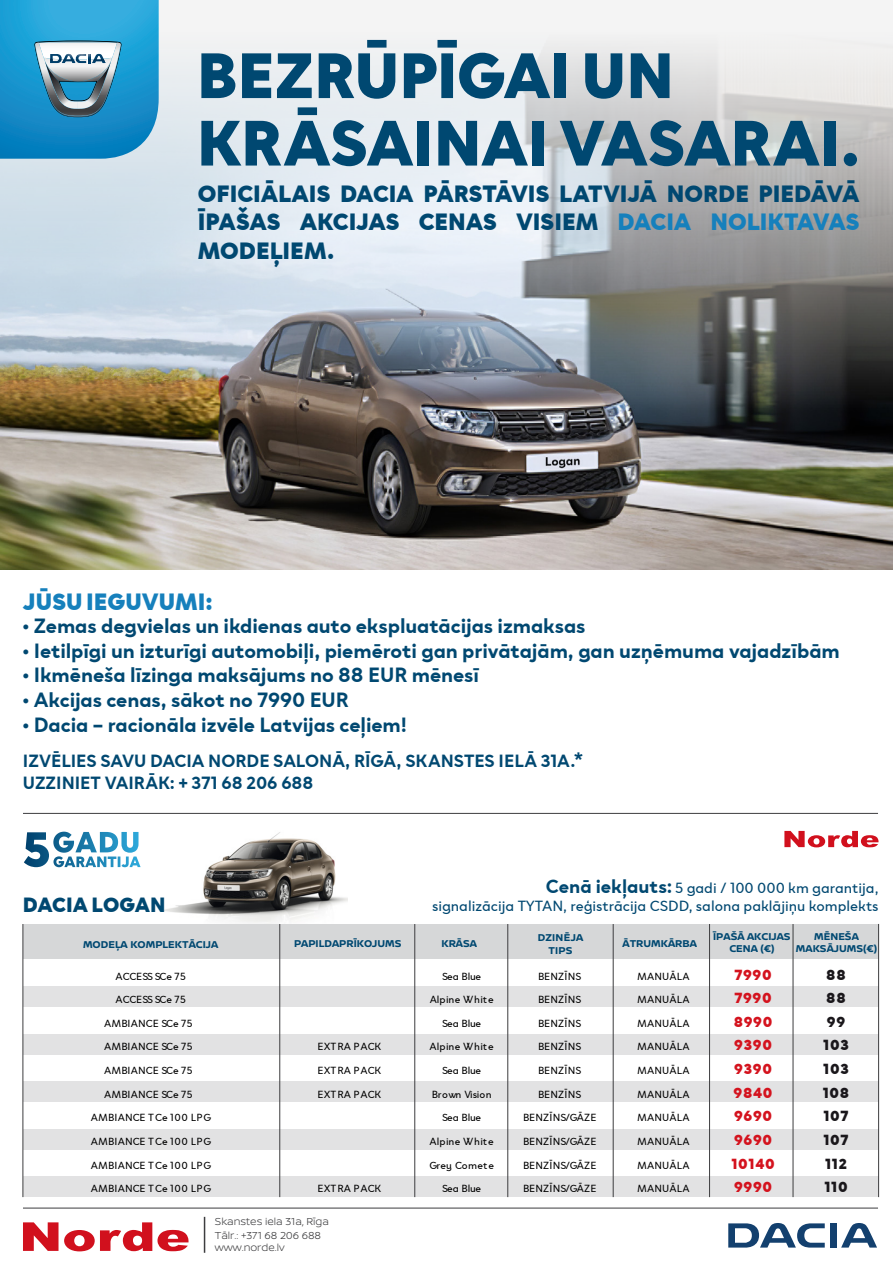
<style>
.page{position:relative;width:893px;height:1263px;background:#fff}
.page>*{position:absolute;margin:0;border:0;box-sizing:border-box;transform-origin:0 0}
.t1{font:900 65.25px/67.5px "Dacia Spirit";letter-spacing:-.01em;color:#004871}
.t2{font:900 24px/28.5px "Dacia Spirit";letter-spacing:-.005em;color:#004871;text-align:justify}
.t3{font:900 24px "Dacia Spirit";color:#1680bc}
.t4{font:700 21px "Dacia Spirit";letter-spacing:-.005em;color:#004871}
.t5{font:900 21px "Dacia Spirit";color:#004871}
.t6{font:700 18px/21px "Dacia Spirit";letter-spacing:-.005em;color:#004871}
.t7{font:15px/18px "Dacia Spirit";color:#004871;text-align:right}
.t8{font:900 15px "Dacia Spirit";letter-spacing:.045em;color:#d4131e}
.t9{font:900 15px "Dacia Spirit";letter-spacing:.045em;color:#1a171b}
.t10{font:300 10.65px/14px "Nissan Brand";color:#3d3d3f}
.t11{font:10.5px "Dacia Spirit";letter-spacing:.005em;color:#000}
.t12{font:700 10.5px/12.6px "Nissan Brand";color:#004871;text-align:center}
.t13{font:10.5px "Dacia Spirit";letter-spacing:.045em;color:#000}
.t14{font:10.5px "Dacia Spirit";letter-spacing:-.03em;color:#000}
.t15{font:700 10.5px/12.6px "Nissan Brand";letter-spacing:.025em;color:#004871;text-align:center}
.s1{color:#1680bc}
.s2{font-weight:700;font-size:19.5px}
</style>
<div class="page">
<img style="left:0;top:443px;width:893px;height:127px">
<img style="left:0;top:0;width:893px;height:443px">
<img style="left:107px;top:812px;width:241px;height:153px">
<div style="left:23px;top:986px;width:856px;height:21px;background:#e2e2e3"></div>
<div style="left:23px;top:1033px;width:856px;height:21px;background:#e2e2e3"></div>
<div style="left:23px;top:1081px;width:856px;height:21px;background:#e2e2e3"></div>
<div style="left:23px;top:1129px;width:856px;height:20px;background:#e2e2e3"></div>
<div style="left:23px;top:1176px;width:856px;height:21px;background:#e2e2e3"></div>
<div style="left:23px;top:924px;width:855px;height:34px;background:#d6d7d8"></div>
<hr style="left:279px;top:924px;width:1px;height:273px;background:#3d3d3f">
<hr style="left:23px;top:924px;width:1px;height:273px;background:#3d3d3f">
<hr style="left:613px;top:924px;width:1px;height:273px;background:#3d3d3f">
<hr style="left:414px;top:924px;width:1px;height:273px;background:#3d3d3f">
<hr style="left:507px;top:924px;width:1px;height:273px;background:#3d3d3f">
<hr style="left:709px;top:924px;width:1px;height:273px;background:#3d3d3f">
<hr style="left:793px;top:924px;width:1px;height:273px;background:#3d3d3f">
<hr style="left:878px;top:924px;width:1px;height:273px;background:#3d3d3f">
<svg style="left:784px;top:831px;width:94px;height:16px"></svg>
<svg style="left:24px;top:832px;width:117px;height:35px"></svg>
<svg style="left:0;top:0;width:159px;height:159px;background:#379bc9"></svg>
<hr style="left:23px;top:1208px;width:855px;height:1px;background:#3d3d3f">
<hr style="left:23px;top:813px;width:855px;height:1px;background:#3d3d3f">
<svg style="left:23px;top:1222px;width:166px;height:29px"></svg>
<hr style="left:204px;top:1217px;width:1px;height:36px;background:#3d3d3f">
<svg style="left:728px;top:1223px;width:97px;height:24px"></svg>
<svg style="left:841px;top:1223px;width:36px;height:24px"></svg>
<div style="left:830px;top:1223px;width:7px;height:24px;background:#13406e"></div>
<h1 class="t1" style="left:197px;top:42px;width:665px">BEZRŪPĪGAI UN<br>KRĀSAINAI VASARAI.</h1>
<h2 class="t2" style="left:198px;top:179px;width:663px">OFICIĀLAIS DACIA PĀRSTĀVIS LATVIJĀ NORDE PIEDĀVĀ ĪPAŠAS AKCIJAS CENAS VISIEM <span class="s1">DACIA NOLIKTAVAS </span>MODEĻIEM.</h2>
<h2 class="t3" style="left:23px;top:587px;width:191px">JŪSU IEGUVUMI:</h2>
<h3 class="t4" style="left:22px;top:613px;width:565px">• Zemas degvielas un ikdienas auto ekspluatācijas izmaksas</h3>
<h3 class="t4" style="left:22px;top:638px;width:819px">• Ietilpīgi un izturīgi automobiļi, piemēroti gan privātajām, gan uzņēmuma vajadzībām</h3>
<h3 class="t4" style="left:22px;top:663px;width:458px">• Ikmēneša līzinga maksājums no 88 EUR mēnesī</h3>
<h3 class="t4" style="left:22px;top:688px;width:328px">• Akcijas cenas, sākot no 7990 EUR</h3>
<h3 class="t4" style="left:22px;top:712px;width:386px">• Dacia – racionāla izvēle Latvijas ceļiem!</h3>
<h3 class="t6" style="left:23px;top:751px;width:561px">IZVĒLIES SAVU DACIA NORDE SALONĀ, RĪGĀ, SKANSTES IELĀ 31A.*<br>UZZINIET VAIRĀK: + 371 68 206 688</h3>
<h3 class="t5" style="left:23px;top:892px;width:144px">DACIA LOGAN</h3>
<h3 class="t7" style="left:432px;top:879px;width:448px"><span class="s2">Cenā iekļauts:</span> 5 gadi / 100 000 km garantija,<br>signalizācija TYTAN, reģistrācija CSDD, salona paklājiņu komplekts</h3>
<p class="t12" style="left:83px;top:938px;width:137px">MODEĻA KOMPLEKTĀCIJA</p>
<p class="t12" style="left:441px;top:937px;width:37px">KRĀSA</p>
<p class="t15" style="left:538px;top:931px;width:47px">DZINĒJA<br>TIPS</p>
<p class="t12" style="left:622px;top:937px;width:76px">ĀTRUMKĀRBA</p>
<p class="t12" style="left:796px;top:929px;width:83px">MĒNEŠA<br>MAKSĀJUMS(€)</p>
<p class="t12" style="left:713px;top:929px;width:79px">ĪPAŠĀ AKCIJAS<br>CENA (€)</p>
<p class="t12" style="left:294px;top:936px;width:109px">PAPILDAPRĪKOJUMS</p>
<p class="t14" style="left:115px;top:967px;width:72px">ACCESSSCe 75</p>
<p class="t11" style="left:442px;top:967px;width:40px">Sea Blue</p>
<p class="t11" style="left:538px;top:967px;width:45px">BENZĪNS</p>
<p class="t11" style="left:637px;top:967px;width:54px">MANUĀLA</p>
<h3 class="t8" style="left:734px;top:965px;width:39px">7990</h3>
<h3 class="t9" style="left:826px;top:965px;width:21px">88</h3>
<p class="t14" style="left:115px;top:991px;width:72px">ACCESSSCe 75</p>
<p class="t13" style="left:430px;top:991px;width:66px">Alpine White</p>
<p class="t11" style="left:538px;top:991px;width:45px">BENZĪNS</p>
<p class="t11" style="left:637px;top:991px;width:54px">MANUĀLA</p>
<h3 class="t8" style="left:734px;top:989px;width:39px">7990</h3>
<h3 class="t9" style="left:826px;top:989px;width:21px">88</h3>
<p class="t11" style="left:104px;top:1014px;width:90px">AMBIANCE SCe 75</p>
<p class="t11" style="left:442px;top:1014px;width:40px">Sea Blue</p>
<p class="t11" style="left:538px;top:1014px;width:45px">BENZĪNS</p>
<p class="t11" style="left:637px;top:1014px;width:54px">MANUĀLA</p>
<h3 class="t8" style="left:734px;top:1013px;width:40px">8990</h3>
<h3 class="t9" style="left:827px;top:1013px;width:20px">99</h3>
<p class="t11" style="left:104px;top:1038px;width:90px">AMBIANCE SCe 75</p>
<p class="t11" style="left:318px;top:1038px;width:65px">EXTRA PACK</p>
<p class="t13" style="left:430px;top:1038px;width:66px">Alpine White</p>
<p class="t11" style="left:538px;top:1038px;width:45px">BENZĪNS</p>
<p class="t11" style="left:637px;top:1038px;width:54px">MANUĀLA</p>
<h3 class="t8" style="left:734px;top:1036px;width:39px">9390</h3>
<h3 class="t9" style="left:823px;top:1036px;width:27px">103</h3>
<p class="t11" style="left:104px;top:1062px;width:90px">AMBIANCE SCe 75</p>
<p class="t11" style="left:318px;top:1062px;width:65px">EXTRA PACK</p>
<p class="t11" style="left:442px;top:1062px;width:40px">Sea Blue</p>
<p class="t11" style="left:538px;top:1062px;width:45px">BENZĪNS</p>
<p class="t11" style="left:637px;top:1062px;width:54px">MANUĀLA</p>
<h3 class="t8" style="left:734px;top:1060px;width:39px">9390</h3>
<h3 class="t9" style="left:823px;top:1060px;width:27px">103</h3>
<p class="t11" style="left:104px;top:1085px;width:90px">AMBIANCE SCe 75</p>
<p class="t11" style="left:318px;top:1085px;width:65px">EXTRA PACK</p>
<p class="t11" style="left:432px;top:1085px;width:61px">Brown Vision</p>
<p class="t11" style="left:538px;top:1085px;width:45px">BENZĪNS</p>
<p class="t11" style="left:637px;top:1085px;width:54px">MANUĀLA</p>
<h3 class="t8" style="left:734px;top:1084px;width:40px">9840</h3>
<h3 class="t9" style="left:823px;top:1084px;width:28px">108</h3>
<p class="t11" style="left:91px;top:1109px;width:122px">AMBIANCE TCe 100 LPG</p>
<p class="t11" style="left:442px;top:1109px;width:40px">Sea Blue</p>
<p class="t11" style="left:523px;top:1109px;width:75px">BENZĪNS/GĀZE</p>
<p class="t11" style="left:637px;top:1109px;width:54px">MANUĀLA</p>
<h3 class="t8" style="left:734px;top:1107px;width:40px">9690</h3>
<h3 class="t9" style="left:823px;top:1107px;width:27px">107</h3>
<p class="t11" style="left:91px;top:1133px;width:122px">AMBIANCE TCe 100 LPG</p>
<p class="t13" style="left:430px;top:1133px;width:66px">Alpine White</p>
<p class="t11" style="left:523px;top:1133px;width:75px">BENZĪNS/GĀZE</p>
<p class="t11" style="left:637px;top:1133px;width:54px">MANUĀLA</p>
<h3 class="t8" style="left:734px;top:1131px;width:40px">9690</h3>
<h3 class="t9" style="left:823px;top:1131px;width:27px">107</h3>
<p class="t11" style="left:91px;top:1156px;width:122px">AMBIANCE TCe 100 LPG</p>
<p class="t11" style="left:429px;top:1156px;width:66px">Grey Comete</p>
<p class="t11" style="left:523px;top:1156px;width:75px">BENZĪNS/GĀZE</p>
<p class="t11" style="left:637px;top:1156px;width:54px">MANUĀLA</p>
<h3 class="t8" style="left:731px;top:1155px;width:45px">10140</h3>
<h3 class="t9" style="left:825px;top:1155px;width:24px">112</h3>
<p class="t11" style="left:91px;top:1180px;width:122px">AMBIANCE TCe 100 LPG</p>
<p class="t11" style="left:318px;top:1180px;width:65px">EXTRA PACK</p>
<p class="t11" style="left:442px;top:1180px;width:40px">Sea Blue</p>
<p class="t11" style="left:523px;top:1180px;width:75px">BENZĪNS/GĀZE</p>
<p class="t11" style="left:637px;top:1180px;width:54px">MANUĀLA</p>
<h3 class="t8" style="left:734px;top:1178px;width:40px">9990</h3>
<h3 class="t9" style="left:824px;top:1178px;width:25px">110</h3>
<p class="t10" style="left:215px;top:1214px;width:116px">Skanstes iela 31a, Rīga<br>Tālr.: +371 68 206 688</p>
<p class="t10" style="left:215px;top:1240px;width:71px">www.norde.lv</p>
</div>
